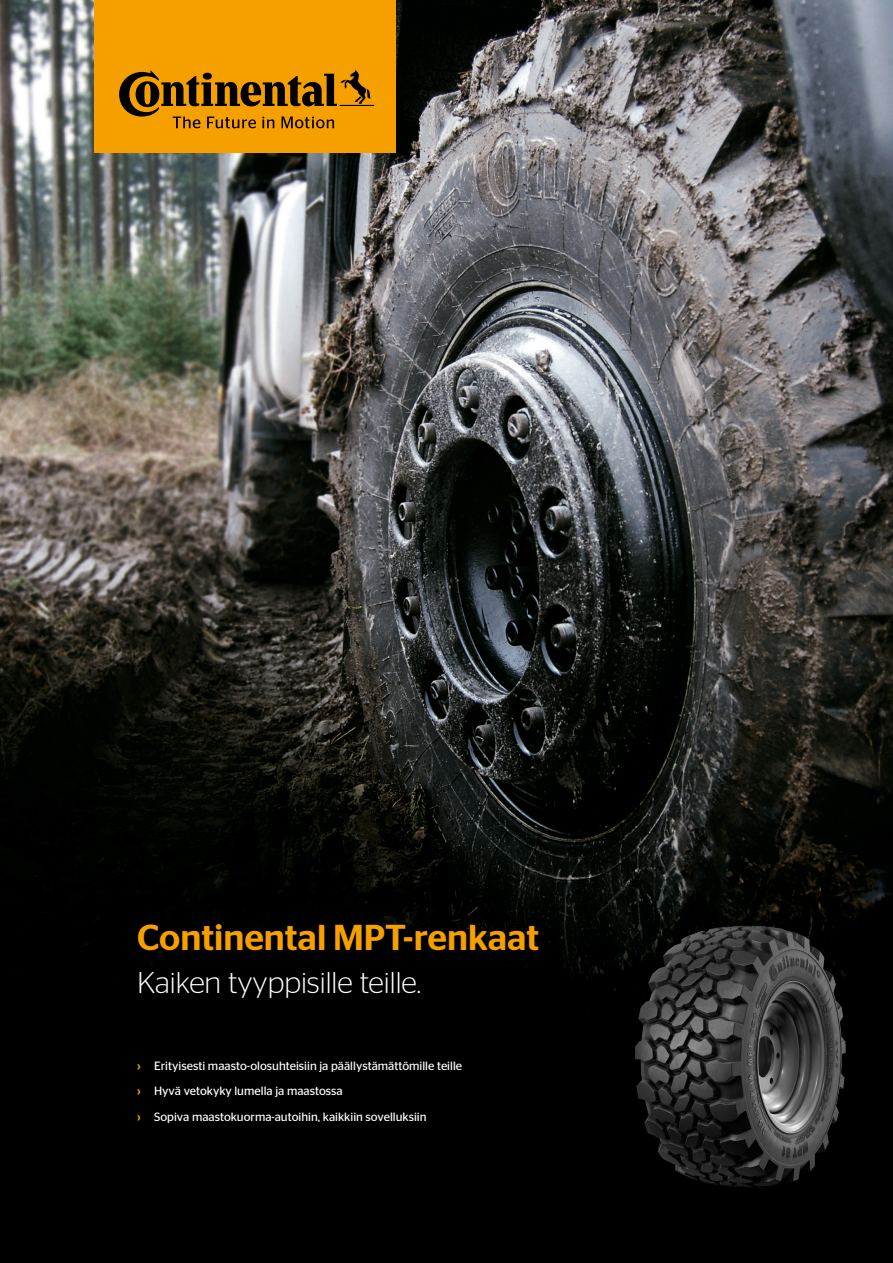
<style>
.page{position:relative;width:893px;height:1263px;background:#fff}
.page>*{position:absolute;margin:0;border:0;box-sizing:border-box;transform-origin:0 0}
.Headline_-_24_Pt{font:500 36px "Continental Stag Sans";color:#f6a000}
.Headline_-_24_Pt-2{font:300 30px "Continental Stag Sans";color:#fff}
.t1{font:12px "Continental Stag Sans";color:#fff}
.s1{font-weight:500;color:#f6a000}
</style>
<div class="page">
<img style="left:0;top:0;width:893px;height:1263px">
<div style="left:94px;top:0;width:301px;height:152px;background:#f6a000"></div>
<svg style="left:119px;top:70px;width:255px;height:58px"></svg>
<img style="left:589px;top:908px;width:262px;height:297px">
<p class="Headline_-_24_Pt" style="left:137px;top:917px;width:404px">Continental MPT-renkaat</p>
<p class="Headline_-_24_Pt-2" style="left:137px;top:966px;width:286px">Kaiken tyyppisille teille.</p>
<p class="t1" style="left:137px;top:1058px;width:327px"><span class="s1">›</span> Erityisesti maasto-olosuhteisiin ja päällystämättömille teille</p>
<p class="t1" style="left:137px;top:1084px;width:207px"><span class="s1">›</span> Hyvä vetokyky lumella ja maastossa</p>
<p class="t1" style="left:137px;top:1109px;width:291px"><span class="s1">›</span> Sopiva maastokuorma-autoihin, kaikkiin sovelluksiin</p>
</div>
